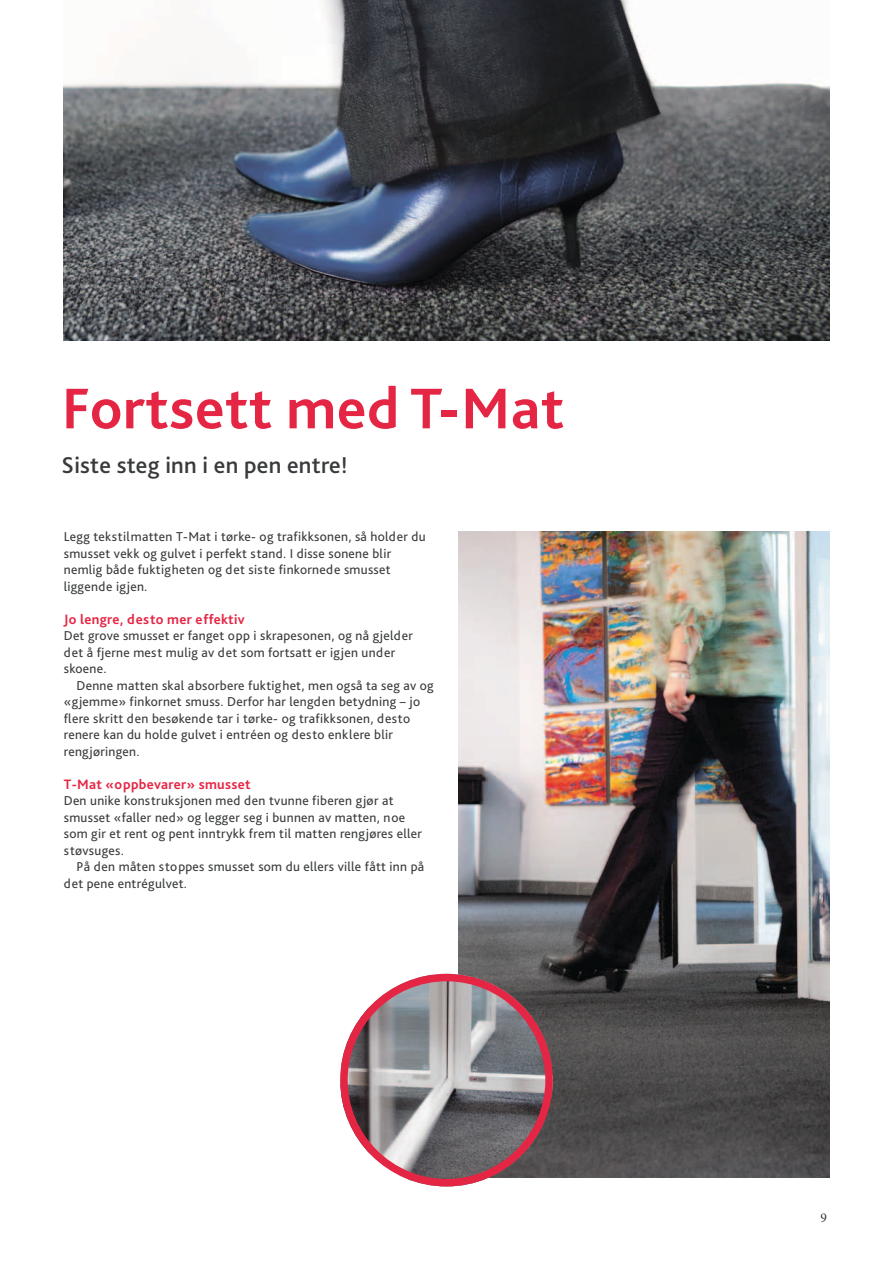
<style>
.page{position:relative;width:893px;height:1263px;background:#fff}
.page>*{position:absolute;margin:0;border:0;box-sizing:border-box;transform-origin:0 0}
.t1{font:700 60px "Bliss 2";letter-spacing:.01em;color:#e52544}
.t2{font:500 24px "Bliss 2";letter-spacing:.01em;color:#383a3b}
.t3{font:700 14.25px "Bliss Pro";letter-spacing:.02em;color:#e52544}
.t4{font:13.5px/16.5px "Bliss Pro";letter-spacing:.02em;color:#383a3b}
.t5{font:13.5px "Minion Pro";color:#383a3b}
</style>
<div class="page">
<img style="left:64px;top:0;width:765px;height:340px">
<img style="left:459px;top:531px;width:370px;height:647px">
<img style="left:340px;top:974px;width:213px;height:212px;border-radius:106px">
<div style="left:340px;top:974px;width:213px;height:212px;border:8px solid #e52544;border-radius:50%"></div>
<h1 class="t1" style="left:62px;top:371px;width:504px">Fortsett med T-Mat</h1>
<h2 class="t2" style="left:62px;top:450px;width:287px">Siste steg inn i en pen entre!</h2>
<p class="t4" style="left:64px;top:528px;width:363px">Legg tekstilmatten T-Mat i tørke- og trafikksonen, så holder du smusset vekk og gulvet i perfekt stand. I disse sonene blir nemlig både fuktigheten og det siste finkornede smusset liggende igjen.</p>
<p class="t3" style="left:64px;top:610px;width:182px">Jo lengre, desto mer effektiv</p>
<p class="t4" style="left:64px;top:627px;width:351px">Det grove smusset er fanget opp i skrapesonen, og nå gjelder det å fjerne mest mulig av det som fortsatt er igjen under skoene.</p>
<p class="t4" style="left:64px;top:676px;width:371px;text-indent:13px">Denne matten skal absorbere fuktighet, men også ta seg av og «gjemme» finkornet smuss. Derfor har lengden betydning – jo flere skritt den besøkende tar i tørke- og trafikksonen, desto renere kan du holde gulvet i entréen og desto enklere blir rengjøringen.</p>
<p class="t3" style="left:64px;top:775px;width:188px">T-Mat «oppbevarer» smusset</p>
<p class="t4" style="left:64px;top:792px;width:360px">Den unike konstruksjonen med den tvunne fiberen gjør at smusset «faller ned» og legger seg i bunnen av matten, noe som gir et rent og pent inntrykk frem til matten rengjøres eller støvsuges.</p>
<p class="t4" style="left:64px;top:858px;width:362px;text-indent:13px">På den måten stoppes smusset som du ellers ville fått inn på det pene entrégulvet.</p>
<p class="t5" style="left:821px;top:1208px;width:8px">9</p>
</div>
